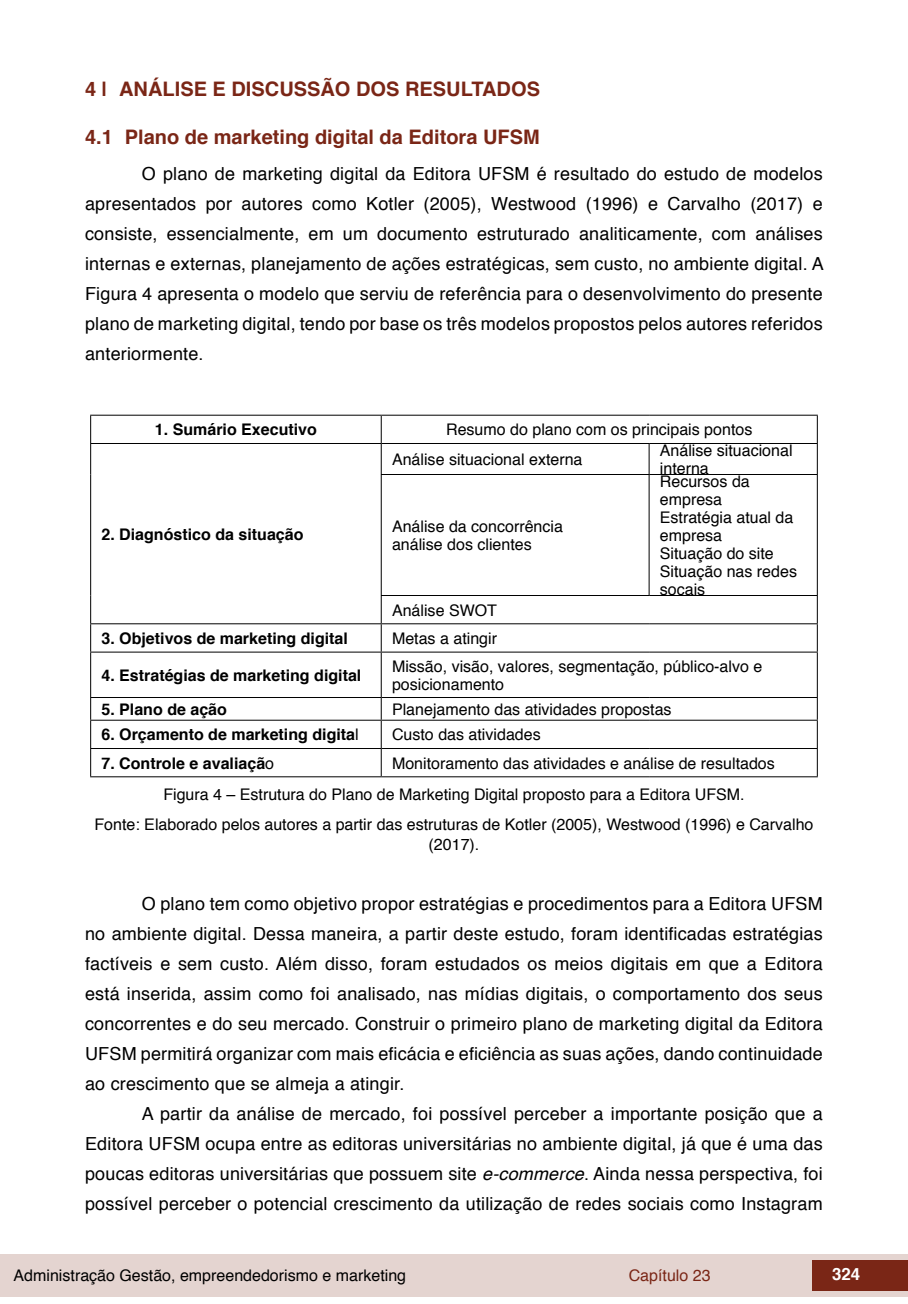
<style>
.page{position:relative;width:908px;height:1304px;background:#fff}
.page>*{position:absolute;margin:0;border:0;box-sizing:border-box;transform-origin:0 0}
.t1{font:700 20px "Helvetica";color:#7a2616}
.txt{font:18px/30px "Helvetica";letter-spacing:.01em;color:#000;text-align:justify}
.t2{font:700 16.8px "Helvetica";color:#fff}
.tab_txt{font:16px/18px "Helvetica";color:#000}
.imagens_graf_tab{font:16px/19.2px "Helvetica";color:#000;text-align:center}
.tab_txt-2{font:700 16px "Helvetica";color:#000}
.t3{font:16px "Helvetica";color:#7a2616}
.s1{font-weight:400}
.s2{font-style:italic}
</style>
<div class="page">
<div style="left:0;top:1254px;width:906px;height:43px;background:#e4d4d0"></div>
<div style="left:812px;top:1261px;width:95px;height:30px;background:#7a2616"></div>
<hr style="left:90px;top:415px;width:291px;height:1px;background:#000">
<svg style="left:90px;top:416px;width:1px;height:27px"></svg>
<hr style="left:381px;top:415px;width:267px;height:1px;background:#000">
<svg style="left:380px;top:416px;width:1px;height:27px"></svg>
<hr style="left:648px;top:415px;width:169px;height:1px;background:#000">
<svg style="left:816px;top:416px;width:1px;height:27px"></svg>
<hr style="left:90px;top:443px;width:291px;height:1px;background:#000">
<hr style="left:90px;top:444px;width:1px;height:30px;background:#000">
<hr style="left:381px;top:443px;width:267px;height:1px;background:#000">
<hr style="left:380px;top:444px;width:1px;height:30px;background:#000">
<hr style="left:648px;top:443px;width:169px;height:1px;background:#000">
<hr style="left:648px;top:444px;width:1px;height:30px;background:#000">
<hr style="left:816px;top:444px;width:1px;height:30px;background:#000">
<hr style="left:90px;top:474px;width:1px;height:121px;background:#000">
<hr style="left:380px;top:474px;width:268px;height:1px;background:#000">
<hr style="left:380px;top:475px;width:1px;height:120px;background:#000">
<hr style="left:648px;top:474px;width:169px;height:1px;background:#000">
<hr style="left:648px;top:475px;width:1px;height:120px;background:#000">
<hr style="left:816px;top:475px;width:1px;height:120px;background:#000">
<hr style="left:380px;top:595px;width:268px;height:1px;background:#000">
<hr style="left:648px;top:595px;width:169px;height:1px;background:#000">
<hr style="left:90px;top:623px;width:291px;height:1px;background:#000">
<svg style="left:90px;top:595px;width:1px;height:57px"></svg>
<hr style="left:381px;top:623px;width:267px;height:1px;background:#000">
<svg style="left:380px;top:596px;width:1px;height:56px"></svg>
<hr style="left:648px;top:623px;width:169px;height:1px;background:#000">
<svg style="left:816px;top:596px;width:1px;height:56px"></svg>
<hr style="left:90px;top:652px;width:291px;height:1px;background:#000">
<hr style="left:90px;top:653px;width:1px;height:44px;background:#000">
<hr style="left:381px;top:652px;width:267px;height:1px;background:#000">
<hr style="left:380px;top:653px;width:1px;height:44px;background:#000">
<hr style="left:648px;top:652px;width:169px;height:1px;background:#000">
<hr style="left:816px;top:653px;width:1px;height:44px;background:#000">
<hr style="left:90px;top:697px;width:291px;height:1px;background:#000">
<hr style="left:381px;top:697px;width:267px;height:1px;background:#000">
<hr style="left:648px;top:697px;width:169px;height:1px;background:#000">
<hr style="left:90px;top:720px;width:291px;height:1px;background:#000">
<hr style="left:381px;top:720px;width:267px;height:1px;background:#000">
<hr style="left:648px;top:720px;width:169px;height:1px;background:#000">
<hr style="left:90px;top:748px;width:291px;height:1px;background:#000">
<svg style="left:90px;top:698px;width:1px;height:78px"></svg>
<hr style="left:381px;top:748px;width:267px;height:1px;background:#000">
<svg style="left:380px;top:698px;width:1px;height:78px"></svg>
<hr style="left:648px;top:748px;width:169px;height:1px;background:#000">
<svg style="left:816px;top:698px;width:1px;height:78px"></svg>
<hr style="left:90px;top:776px;width:291px;height:1px;background:#000">
<hr style="left:381px;top:776px;width:267px;height:1px;background:#000">
<hr style="left:648px;top:776px;width:169px;height:1px;background:#000">
<p class="t1" style="left:85px;top:73px;width:456px">4 | ANÁLISE E DISCUSSÃO DOS RESULTADOS</p>
<p class="t1" style="left:85px;top:121px;width:456px">4.1 Plano de marketing digital da Editora UFSM</p>
<p class="txt" style="left:85px;top:159px;width:739px;text-indent:57px">O plano de marketing digital da Editora UFSM é resultado do estudo de modelos apresentados por autores como Kotler (2005), Westwood (1996) e Carvalho (2017) e consiste, essencialmente, em um documento estruturado analiticamente, com análises internas e externas, planejamento de ações estratégicas, sem custo, no ambiente digital. A Figura 4 apresenta o modelo que serviu de referência para o desenvolvimento do presente plano de marketing digital, tendo por base os três modelos propostos pelos autores referidos anteriormente.</p>
<p class="tab_txt-2" style="left:155px;top:417px;width:163px">1. Sumário Executivo</p>
<p class="tab_txt" style="left:446px;top:421px;width:307px">Resumo do plano com os principais pontos</p>
<p class="tab_txt-2" style="left:101px;top:521px;width:203px">2. Diagnóstico da situação</p>
<p class="tab_txt" style="left:392px;top:451px;width:192px">Análise situacional externa</p>
<p class="tab_txt" style="left:659px;top:442px;width:134px">Análise situacional interna</p>
<p class="tab_txt" style="left:659px;top:473px;width:135px">Recursos da empresa<br>Estratégia atual da empresa</p>
<p class="tab_txt" style="left:659px;top:545px;width:138px">Situação do site<br>Situação nas redes socais</p>
<p class="tab_txt" style="left:392px;top:518px;width:172px">Análise da concorrência</p>
<p class="tab_txt" style="left:392px;top:536px;width:141px">análise dos clientes</p>
<p class="tab_txt" style="left:392px;top:601px;width:106px">Análise SWOT</p>
<p class="tab_txt-2" style="left:101px;top:625px;width:248px">3. Objetivos de marketing digital</p>
<p class="tab_txt" style="left:392px;top:630px;width:106px">Metas a atingir</p>
<p class="tab_txt-2" style="left:101px;top:662px;width:261px">4. Estratégias de marketing digital</p>
<p class="tab_txt" style="left:392px;top:658px;width:371px">Missão, visão, valores, segmentação, público-alvo e posicionamento</p>
<p class="tab_txt-2" style="left:101px;top:696px;width:127px">5. Plano de ação</p>
<p class="tab_txt" style="left:392px;top:701px;width:281px">Planejamento das atividades propostas</p>
<p class="tab_txt-2" style="left:101px;top:722px;width:258px">6. Orçamento de marketing digita<span class="s1">l</span></p>
<p class="tab_txt" style="left:392px;top:726px;width:150px">Custo das atividades</p>
<p class="tab_txt-2" style="left:101px;top:750px;width:174px">7. Controle e avaliaçã<span class="s1">o</span></p>
<p class="tab_txt" style="left:392px;top:755px;width:384px">Monitoramento das atividades e análise de resultados</p>
<p class="imagens_graf_tab" style="left:163px;top:785px;width:582px">Figura 4 – Estrutura do Plano de Marketing Digital proposto para a Editora UFSM.</p>
<p class="imagens_graf_tab" style="left:94px;top:816px;width:720px">Fonte: Elaborado pelos autores a partir das estruturas de Kotler (2005), Westwood (1996) e Carvalho (2017).</p>
<p class="txt" style="left:85px;top:889px;width:738px;text-indent:57px">O plano tem como objetivo propor estratégias e procedimentos para a Editora UFSM no ambiente digital. Dessa maneira, a partir deste estudo, foram identificadas estratégias factíveis e sem custo. Além disso, foram estudados os meios digitais em que a Editora está inserida, assim como foi analisado, nas mídias digitais, o comportamento dos seus concorrentes e do seu mercado. Construir o primeiro plano de marketing digital da Editora UFSM permitirá organizar com mais eficácia e eficiência as suas ações, dando continuidade ao crescimento que se almeja a atingir.</p>
<p class="txt" style="left:85px;top:1099px;width:738px;text-indent:57px">A partir da análise de mercado, foi possível perceber a importante posição que a Editora UFSM ocupa entre as editoras universitárias no ambiente digital, já que é uma das poucas editoras universitárias que possuem site <span class="s2">e-commerce</span>. Ainda nessa perspectiva, foi possível perceber o potencial crescimento da utilização de redes sociais como Instagram</p>
<p class="imagens_graf_tab" style="left:14px;top:1266px;width:394px">Administração Gestão, empreendedorismo e marketing</p>
<p class="t3" style="left:628px;top:1263px;width:83px">Capítulo 23</p>
<p class="t2" style="left:831px;top:1261px;width:30px">324</p>
</div>
